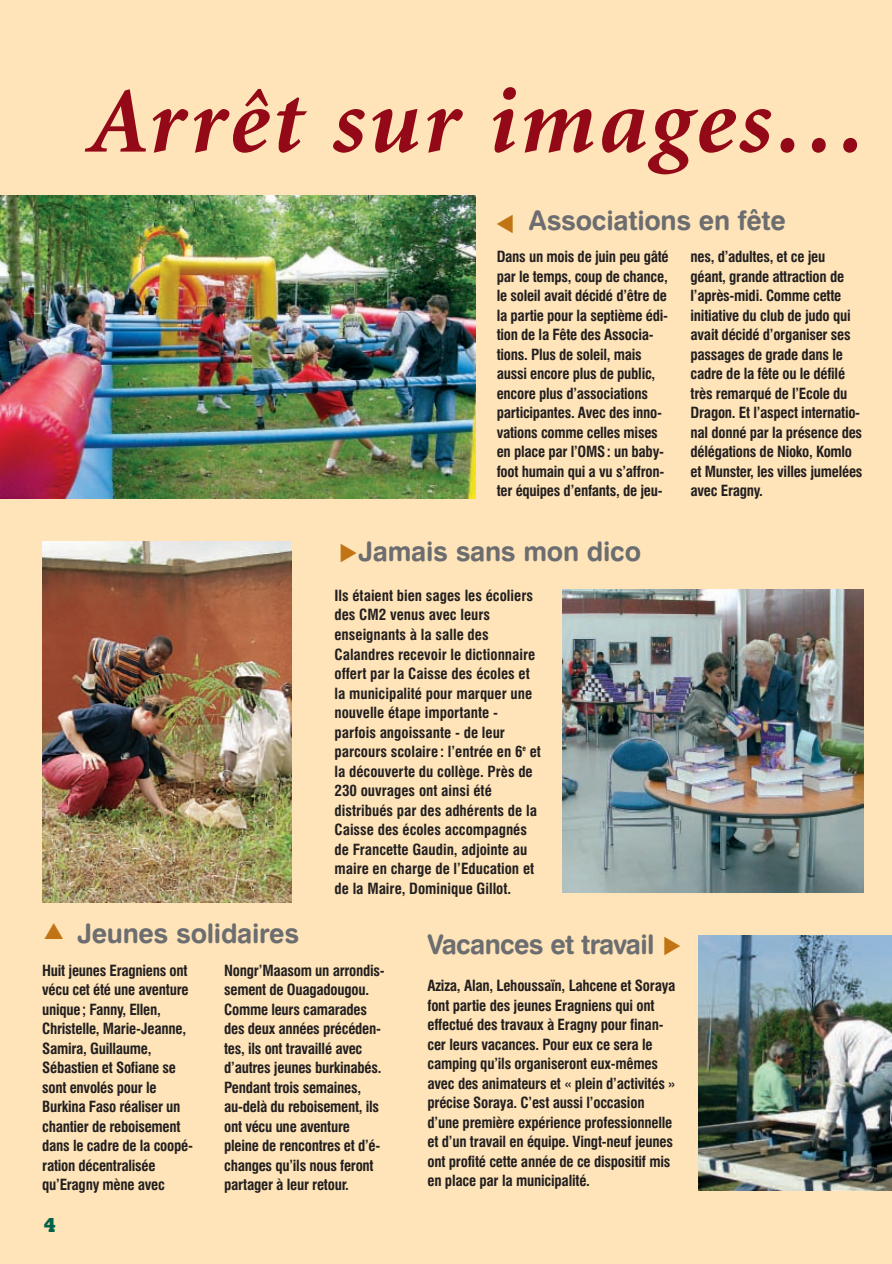
<style>
.page{position:relative;width:892px;height:1264px;background:#fff}
.page>*{position:absolute;margin:0;border:0;box-sizing:border-box;transform-origin:0 0}
.t1{font:italic 700 94.2px "Minion";letter-spacing:.035em;color:#940917}
.t2{font:27px "Swiss 721 BT Bold Rounded";letter-spacing:-.01em;color:#6c6d70}
.t3{font:27px "Swiss 721 BT Bold Rounded";letter-spacing:-.03em;color:#6c6d70}
.t4{font:700 18px "Civic";color:#006248}
.t5{font:700 condensed 15px/19.5px "Swiss 721 BT";letter-spacing:-.02em;color:#231f20}
.t6{font:700 condensed 15px/19.5px "Swiss 721 BT";color:#231f20}
</style>
<div class="page">
<img style="left:0;top:0;width:892px;height:1264px">
<svg style="left:497px;top:215px;width:15px;height:18px"></svg>
<svg style="left:664px;top:937px;width:16px;height:18px"></svg>
<svg style="left:44px;top:923px;width:19px;height:16px"></svg>
<svg style="left:341px;top:543px;width:16px;height:19px"></svg>
<h1 class="t1" style="left:85px;top:85px;width:782px">Arrêt sur images…</h1>
<h2 class="t2" style="left:528px;top:210px;width:259px">Associations en fête</h2>
<p class="t5" style="left:496px;top:248px;width:173px">Dans un mois de juin peu gâté par le temps, coup de chance, le soleil avait décidé d’être de la partie pour la septième édi&shy;tion de la Fête des Associa&shy;tions. Plus de soleil, mais aussi encore plus de public, encore plus d’associations participantes. Avec des inno&shy;vations comme celles mises en place par l’OMS: un baby&shy;foot humain qui a vu s’affron&shy;ter équipes d’enfants, de jeu-</p>
<p class="t5" style="left:690px;top:248px;width:173px">nes, d’adultes, et ce jeu géant, grande attraction de l’après-midi. Comme cette initiative du club de judo qui avait décidé d’organiser ses passages de grade dans le cadre de la fête ou le défilé très remarqué de l’Ecole du<br>Dragon. Et l’aspect internatio&shy;nal donné par la présence des délégations de Nioko, Komlo et Munster, les villes jumelées avec Eragny.</p>
<h2 class="t2" style="left:358px;top:541px;width:284px">Jamais sans mon dico</h2>
<p class="t6" style="left:334px;top:587px;width:208px">Ils étaient bien sages les écoliers des CM2 venus avec leurs enseignants à la salle des<br>Calandres recevoir le dictionnaire offert par la Caisse des écoles et la municipalité pour marquer une nouvelle étape importante - parfois angoissante - de leur parcours scolaire : l’entrée en 6<sup>e</sup> et la découverte du collège. Près de<br>230 ouvrages ont ainsi été distribués par des adhérents de la<br>Caisse des écoles accompagnés de Francette Gaudin, adjointe au maire en charge de l’Education et de la Maire, Dominique Gillot.</p>
<h2 class="t2" style="left:77px;top:923px;width:223px">Jeunes solidaires</h2>
<p class="t5" style="left:42px;top:961px;width:152px">Huit jeunes Eragniens ont vécu cet été une aventure unique; Fanny, Ellen,<br>Christelle, Marie-Jeanne,<br>Samira, Guillaume,<br>Sébastien et Sofiane se sont envolés pour le<br>Burkina Faso réaliser un chantier de reboisement dans le cadre de la coopé&shy;ration décentralisée qu’Eragny mène avec</p>
<p class="t5" style="left:224px;top:961px;width:162px">Nongr’Maasom un arrondis&shy;sement de Ouagadougou.<br>Comme leurs camarades des deux années précéden&shy;tes, ils ont travaillé avec d’autres jeunes burkinabés.<br>Pendant trois semaines, au-delà du reboisement, ils ont vécu une aventure pleine de rencontres et d’é&shy;changes qu’ils nous feront partager à leur retour.</p>
<p class="t4" style="left:44px;top:1215px;width:14px">4</p>
<h2 class="t3" style="left:427px;top:935px;width:228px">Vacances et travail</h2>
<p class="t5" style="left:427px;top:977px;width:249px">Aziza, Alan, Lehoussaïn, Lahcene et Soraya font partie des jeunes Eragniens qui ont effectué des travaux à Eragny pour finan&shy;cer leurs vacances. Pour eux ce sera le camping qu’ils organiseront eux-mêmes avec des animateurs et « plein d’activités » précise Soraya. C’est aussi l’occasion d’une première expérience professionnelle et d’un travail en équipe. Vingt-neuf jeunes ont profité cette année de ce dispositif mis en place par la municipalité.</p>
</div>
